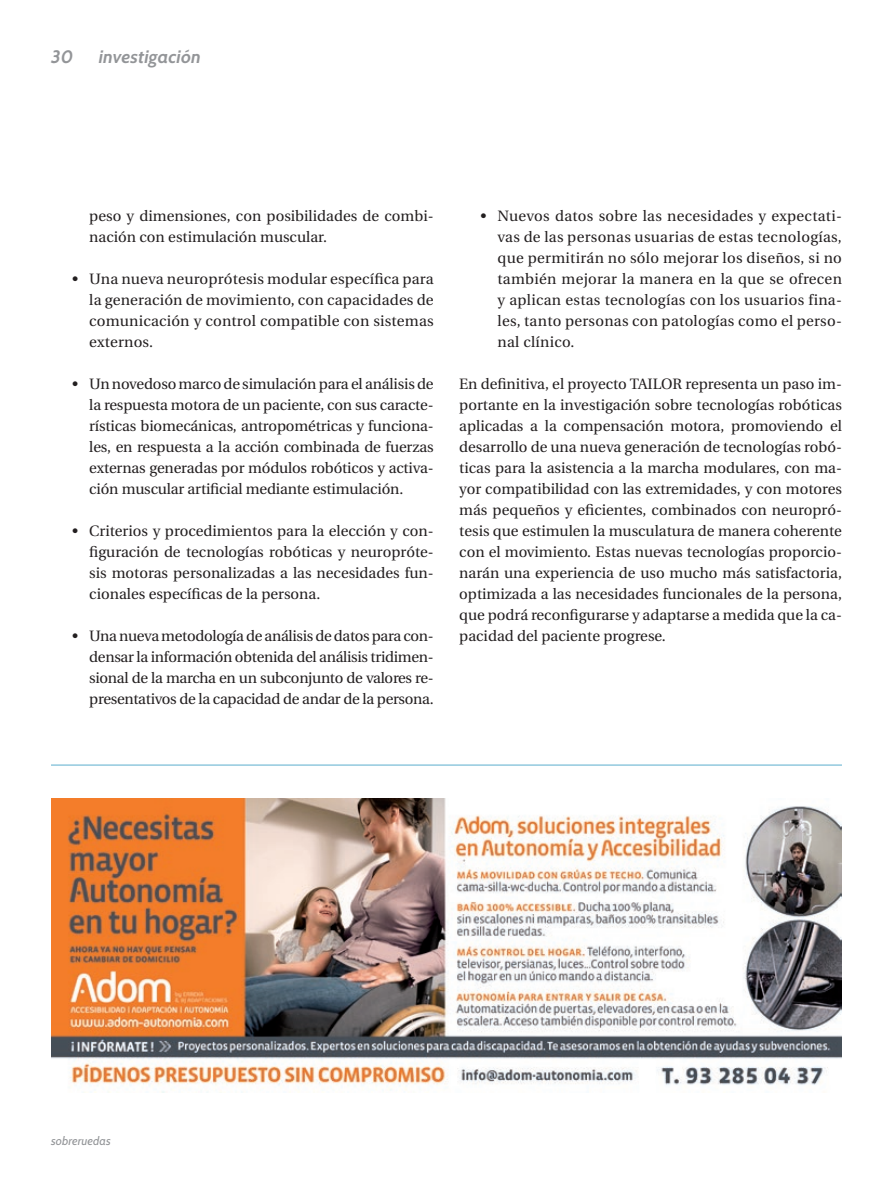
<style>
.page{position:relative;width:893px;height:1195px;background:#fff}
.page>*{position:absolute;margin:0;border:0;box-sizing:border-box;transform-origin:0 0}
._1_2_TÍTOL_SECCIÓ_PE{font:italic 700 18px "Cabin";letter-spacing:.01em;color:#939598}
._7_COS_PRINCIPAL{font:15px/21px "Utopia";color:#231f20;text-align:justify}
.t1{font:italic 12px "Cabin";letter-spacing:.01em;color:#939598}
</style>
<div class="page">
<img style="left:51px;top:798px;width:791px;height:294px">
<hr style="left:51px;top:765px;width:791px;height:1px;background:#5aadcd">
<p class="_1_2_TÍTOL_SECCIÓ_PE" style="left:51px;top:46px;width:24px">30</p>
<p class="_1_2_TÍTOL_SECCIÓ_PE" style="left:99px;top:46px;width:104px">investigación</p>
<p class="_7_COS_PRINCIPAL" style="left:89px;top:205px;width:346px">peso y dimensiones, con posibilidades de combi&shy;nación con estimulación muscular.</p>
<p class="_7_COS_PRINCIPAL" style="left:89px;top:268px;width:346px;text-indent:-17px">• Una nueva neuroprótesis modular específica para la generación de movimiento, con capacidades de comunicación y control compatible con sistemas externos.</p>
<p class="_7_COS_PRINCIPAL" style="left:89px;top:373px;width:346px;text-indent:-17px">• Un novedoso marco de simulación para el análisis de la respuesta motora de un paciente, con sus caracte&shy;rísticas biomecánicas, antropométricas y funciona&shy;les, en respuesta a la acción combinada de fuerzas externas generadas por módulos robóticos y activa&shy;ción muscular artificial mediante estimulación.</p>
<p class="_7_COS_PRINCIPAL" style="left:89px;top:520px;width:346px;text-indent:-17px">• Criterios y procedimientos para la elección y con&shy;figuración de tecnologías robóticas y neuropróte&shy;sis motoras personalizadas a las necesidades fun&shy;cionales específicas de la persona.</p>
<p class="_7_COS_PRINCIPAL" style="left:89px;top:625px;width:346px;text-indent:-17px">• Una nueva metodología de análisis de datos para con&shy;densar la información obtenida del análisis tridimen&shy;sional de la marcha en un subconjunto de valores re&shy;presentativos de la capacidad de andar de la persona.</p>
<p class="_7_COS_PRINCIPAL" style="left:497px;top:205px;width:346px;text-indent:-17px">• Nuevos datos sobre las necesidades y expectati&shy;vas de las personas usuarias de estas tecnologías, que permitirán no sólo mejorar los diseños, si no también mejorar la manera en la que se ofrecen y aplican estas tecnologías con los usuarios fina&shy;les, tanto personas con patologías como el perso&shy;nal clínico.</p>
<p class="_7_COS_PRINCIPAL" style="left:459px;top:373px;width:384px">En definitiva, el proyecto TAILOR representa un paso im&shy;portante en la investigación sobre tecnologías robóticas aplicadas a la compensación motora, promoviendo el desarrollo de una nueva generación de tecnologías robó&shy;ticas para la asistencia a la marcha modulares, con ma&shy;yor compatibilidad con las extremidades, y con motores más pequeños y eficientes, combinados con neuropró&shy;tesis que estimulen la musculatura de manera coherente con el movimiento. Estas nuevas tecnologías proporcio&shy;narán una experiencia de uso mucho más satisfactoria, optimizada a las necesidades funcionales de la persona, que podrá reconfigurarse y adaptarse a medida que la ca&shy;pacidad del paciente progrese.</p>
<p class="t1" style="left:51px;top:1133px;width:61px">sobreruedas</p>
</div>
